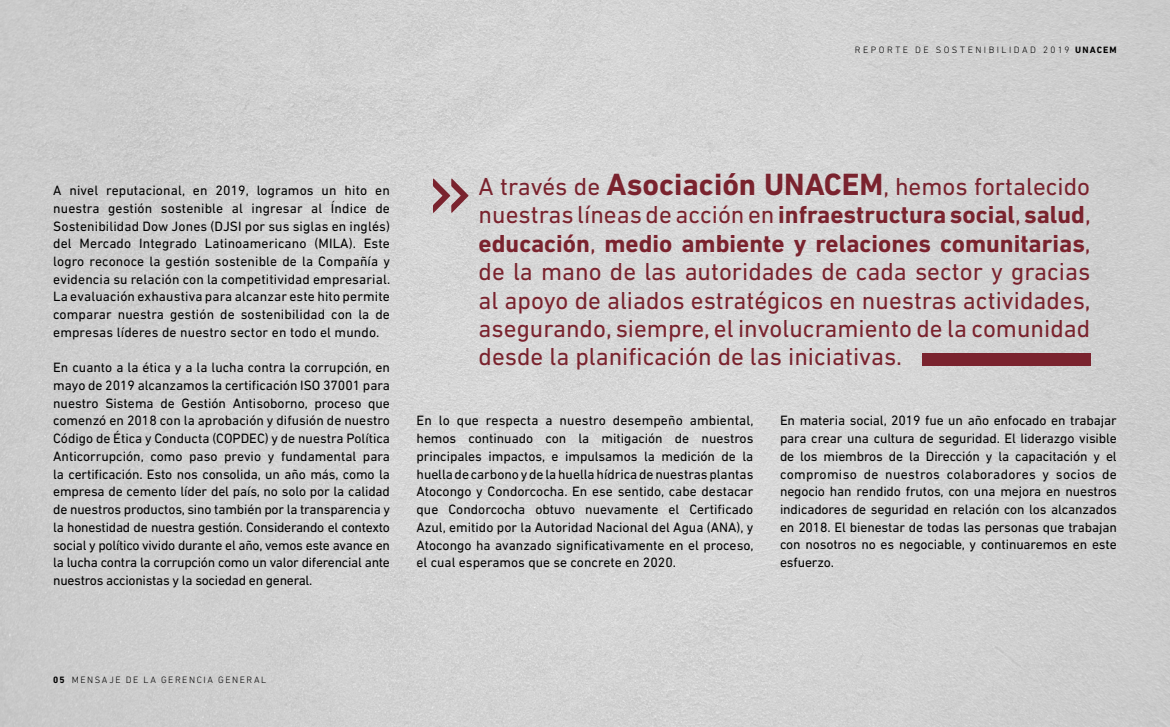
<style>
.page{position:relative;width:1170px;height:727px;background:#fff}
.page>*{position:absolute;margin:0;border:0;box-sizing:border-box;transform-origin:0 0}
.t1{font:25px/28.4px "DIN Next LT Pro";color:#7a232e;text-align:justify}
.t2{font:13.75px/17.8px "DIN Next LT Pro";color:#000;text-align:justify}
.t3{font:300 9.38px "DIN Next LT Pro";letter-spacing:.265em;color:#000}
.t4{font:300 9.38px "DIN Next LT Pro";letter-spacing:.165em;color:#000}
.s1{font-weight:700}
.s2{font-weight:700;font-size:31.25px}
</style>
<div class="page">
<img style="left:0;top:0;width:1169px;height:726px">
<div style="left:921px;top:353px;width:169px;height:12px;background:#7a232e"></div>
<svg style="left:433px;top:178px;width:35px;height:35px"></svg>
<p class="t3" style="left:854px;top:45px;width:263px">REPORTE DE SOSTENIBILIDAD 2019 <span class="s1">unacem</span></p>
<p class="t2" style="left:53px;top:181px;width:338px">A nivel reputacional, en 2019, logramos un hito en nuestra gestión sostenible al ingresar al Índice de Sostenibilidad Dow Jones (DJSI</p>
<p class="t2" style="left:53px;top:217px;width:338px;text-indent:192px">por sus siglas en inglés) del Mercado I ntegrado Latinoamericano (MILA). Este logro reconoce la gestión sostenible de la Compañía y evidencia su relación con la competitividad empresarial.<br>La evaluación exhaustiva para alcanzar este hito permite comparar nuestra gestión de sostenibilidad con la de empresas líderes de nuestro sector en todo el mundo.</p>
<p class="t2" style="left:53px;top:358px;width:338px">En cuanto a la ética y a la lucha contra la corrupción, en mayo de 2019 alcanzamos la certificación ISO 37001 para nuestro Sistema de Gestión Antisoborno, proceso que comenzó en 2018 con la aprobación y difusión de nuestro Código de Ética y Conducta (COPDE</p>
<p class="t2" style="left:53px;top:429px;width:338px;text-indent:204px">C) y de nuestra Política Anticorrupción, como paso previo y fundamental para la certificación. Esto nos consolida, un año más, como la empresa de cemento líder del país, no solo por la calidad de nuestros productos, sino también por la transparencia y la honestidad de nuestra gestión. Considerando el contexto social y político vivido durante el año, vemos este avance en la lucha contra la corrupción como un valor diferencial ante nuestros accionistas y la sociedad en general.</p>
<p class="t1" style="left:478px;top:172px;width:613px">A través de <span class="s2">Asociación UNACEM</span> , hemos fortalecido nuestras líneas de acción en <span class="s1">infraestructura social</span>, <span class="s1">salud</span>, <span class="s1">educación</span>, <span class="s1">medio ambiente y relaciones comunitarias</span>, de la mano de las autoridades de cada sector y gracias al apoyo de aliados estratégicos en nuestras actividades, asegurando, siempre, el involucramiento de la comunidad desde la planificación de las iniciativas.</p>
<p class="t2" style="left:416px;top:411px;width:338px">En lo que respecta a nuestro desempeño ambiental, hemos continuado con la mitigación de nuestros principales impactos, e impulsamos la medición de la huella de carbono y de la huella hídrica de nuestras plantas Atocongo y Condorcocha. En ese sentido, cabe destacar que Condorcocha obtuvo nuevamente el Certificado Azul, emitido por la Autoridad Nacional del Agua (ANA</p>
<p class="t2" style="left:416px;top:518px;width:338px;text-indent:320px">), y Atocongo ha avanzado significativamente en el proceso, el cual esperamos que se concrete en 2020.</p>
<p class="t2" style="left:780px;top:411px;width:338px">En materia social, 2019 fue un año enfocado en trabajar para crear una cultura de seguridad. El liderazgo visible de los miembros de la Dirección y la capacitación y el compromiso de nuestros colaboradores y socios de negocio han rendido frutos, con una mejora en nuestros indicadores de seguridad en relación con los alcanzados en 2018. El bienestar de todas las personas que trabajan con nosotros no es negociable, y continuaremos en este esfuerzo.</p>
<p class="t4" style="left:53px;top:674px;width:214px"><span class="s1">05</span> MENSAJE DE LA GERENCIA GENERAL</p>
</div>
